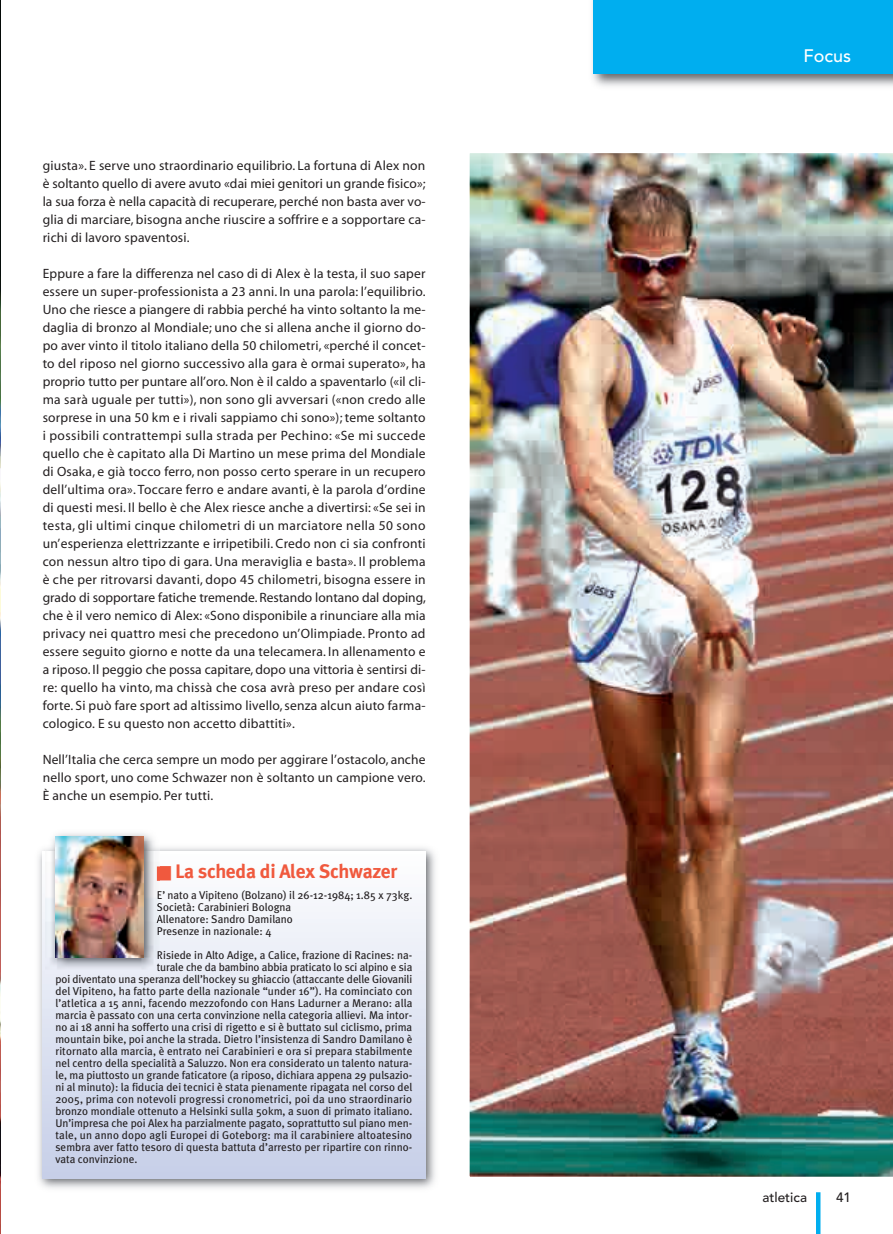
<style>
.page{position:relative;width:893px;height:1234px;background:#fff}
.page>*{position:absolute;margin:0;border:0;box-sizing:border-box;transform-origin:0 0}
.t1{font:700 19.5px "Meta Plus";letter-spacing:-.015em;color:#f0593e}
.t2{font:500 18px "Avenir";color:#fff}
.t3{font:13.5px/18px "Myriad";letter-spacing:.015em;color:#231f20;text-align:justify}
.t4{font:500 13.5px "Avenir";color:#231f20}
.t5{font:11.25px/12px "Meta Plus";color:#231f20}
</style>
<div class="page">
<img style="left:0;top:0;width:1px;height:1233px">
<div style="left:815px;top:1192px;width:5px;height:41px;background:#00aeef"></div>
<img style="left:592px;top:1px;width:300px;height:86px">
<div style="left:593px;top:0;width:299px;height:74px;background:#00aeef"></div>
<img style="left:469px;top:153px;width:423px;height:1024px">
<img style="left:38px;top:847px;width:397px;height:342px">
<div style="left:43px;top:851px;width:382px;height:327px;background:linear-gradient(to bottom,#fefeff,#c6cee8)"></div>
<img style="left:46px;top:833px;width:114px;height:140px">
<img style="left:157px;top:866px;width:3px;height:14px">
<svg style="left:157px;top:890px;width:3px;height:45px"></svg>
<svg style="left:157px;top:950px;width:3px;height:21px"></svg>
<img style="left:55px;top:836px;width:89px;height:121px">
<p class="t3" style="left:43px;top:157px;width:384px">giusta». E serve uno straordinario equilibrio. La fortuna di Alex non è soltanto quello di avere avuto «dai miei genitori un grande fisico»; la sua forza è nella capacità di recuperare, perché non basta aver vo&shy;glia di marciare, bisogna anche riuscire a soffrire e a sopportare ca&shy;richi di lavoro spaventosi.</p>
<p class="t3" style="left:43px;top:265px;width:384px">Eppure a fare la differenza nel caso di di Alex è la testa, il suo saper essere un super-professionista a 23 anni. In una parola: l’equilibrio.<br>Uno che riesce a piangere di rabbia perché ha vinto soltanto la me&shy;daglia di bronzo al Mondiale; uno che si allena anche il giorno do&shy;po aver vinto il titolo italiano della 50 chilometri, «perché il concet&shy;to del riposo nel giorno successivo alla gara è ormai superato», ha proprio tutto per puntare all’oro. Non è il caldo a spaventarlo («il cli&shy;ma sarà uguale per tutti»), non sono gli avversari («non credo alle sorprese in una 50 km e i rivali sappiamo chi sono»); teme soltanto i possibili contrattempi sulla strada per Pechino: «Se mi succede quello che è capitato alla Di Martino un mese prima del Mondiale di Osaka, e già tocco ferro, non posso certo sperare in un recupero dell’ultima ora». Toccare ferro e andare avanti, è la parola d’ordine di questi mesi. Il bello è che Alex riesce anche a divertirsi: «Se sei in testa, gli ultimi cinque chilometri di un marciatore nella 50 sono un’esperienza elettrizzante e irripetibili. Credo non ci sia confronti con nessun altro tipo di gara. Una meraviglia e basta». Il problema è che per ritrovarsi davanti, dopo 45 chilometri, bisogna essere in grado di sopportare fatiche tremende. Restando lontano dal doping, che è il vero nemico di Alex: «Sono disponibile a rinunciare alla mia privacy nei quattro mesi che precedono un’Olimpiade. Pronto ad essere seguito giorno e notte da una telecamera. In allenamento e a riposo. Il peggio che possa capitare, dopo una vittoria è sentirsi di&shy;re: quello ha vinto, ma chissà che cosa avrà preso per andare così forte. Si può fare sport ad altissimo livello, senza alcun aiuto farma&shy;cologico. E su questo non accetto dibattiti».</p>
<p class="t3" style="left:43px;top:751px;width:384px">Nell’Italia che cerca sempre un modo per aggirare l’ostacolo, anche nello sport, uno come Schwazer non è soltanto un campione vero.<br>È anche un esempio. Per tutti.</p>
<h1 class="t1" style="left:157px;top:863px;width:242px">■ La scheda di Alex Schwazer</h1>
<p class="t5" style="left:157px;top:889px;width:257px">E’ nato a Vipiteno (Bolzano) il 26-12-1984; 1.85 x 73kg.<br>Società: Carabinieri Bologna<br>Allenatore: Sandro Damilano<br>Presenze in nazionale: 4</p>
<p class="t5" style="left:157px;top:949px;width:257px">Risiede in Alto Adige, a Calice, frazione di Racines: na-</p>
<p class="t5" style="left:157px;top:961px;width:257px">turale che da bambino abbia praticato lo sci alpino e sia</p>
<p class="t5" style="left:55px;top:973px;width:358px">poi diventato una speranza dell’hockey su ghiaccio (attaccante delle Giovanili</p>
<p class="t5" style="left:55px;top:985px;width:358px">del Vipiteno, ha fatto parte della nazionale “under 16”). Ha cominciato con</p>
<p class="t5" style="left:55px;top:997px;width:358px">l’atletica a 15 anni, facendo mezzofondo con Hans Ladurner a Merano: alla</p>
<p class="t5" style="left:55px;top:1009px;width:358px">marcia è passato con una certa convinzione nella categoria allievi. Ma intor-</p>
<p class="t5" style="left:55px;top:1021px;width:358px">no ai 18 anni ha sofferto una crisi di rigetto e si è buttato sul ciclismo, prima</p>
<p class="t5" style="left:55px;top:1033px;width:358px">mountain bike, poi anche la strada. Dietro l’insistenza di Sandro Damilano è</p>
<p class="t5" style="left:55px;top:1045px;width:358px">ritornato alla marcia, è entrato nei Carabinieri e ora si prepara stabilmente</p>
<p class="t5" style="left:55px;top:1057px;width:358px">nel centro della specialità a Saluzzo. Non era considerato un talento natura-</p>
<p class="t5" style="left:55px;top:1069px;width:358px">le, ma piuttosto un grande faticatore (a riposo, dichiara appena 29 pulsazio-</p>
<p class="t5" style="left:55px;top:1081px;width:358px">ni al minuto): la fiducia dei tecnici è stata pienamente ripagata nel corso del</p>
<p class="t5" style="left:55px;top:1093px;width:358px">2005, prima con notevoli progressi cronometrici, poi da uno straordinario</p>
<p class="t5" style="left:55px;top:1105px;width:358px">bronzo mondiale ottenuto a Helsinki sulla 50km, a suon di primato italiano.</p>
<p class="t5" style="left:55px;top:1117px;width:358px">Un’impresa che poi Alex ha parzialmente pagato, soprattutto sul piano men-</p>
<p class="t5" style="left:55px;top:1129px;width:358px">tale, un anno dopo agli Europei di Goteborg: ma il carabiniere altoatesino</p>
<p class="t5" style="left:55px;top:1141px;width:358px">sembra aver fatto tesoro di questa battuta d’arresto per ripartire con rinno-</p>
<p class="t5" style="left:55px;top:1153px;width:83px">vata convinzione.</p>
<h2 class="t2" style="left:803px;top:48px;width:49px">Focus</h2>
<p class="t4" style="left:762px;top:1192px;width:46px">atletica</p>
<p class="t4" style="left:836px;top:1192px;width:17px">41</p>
</div>
